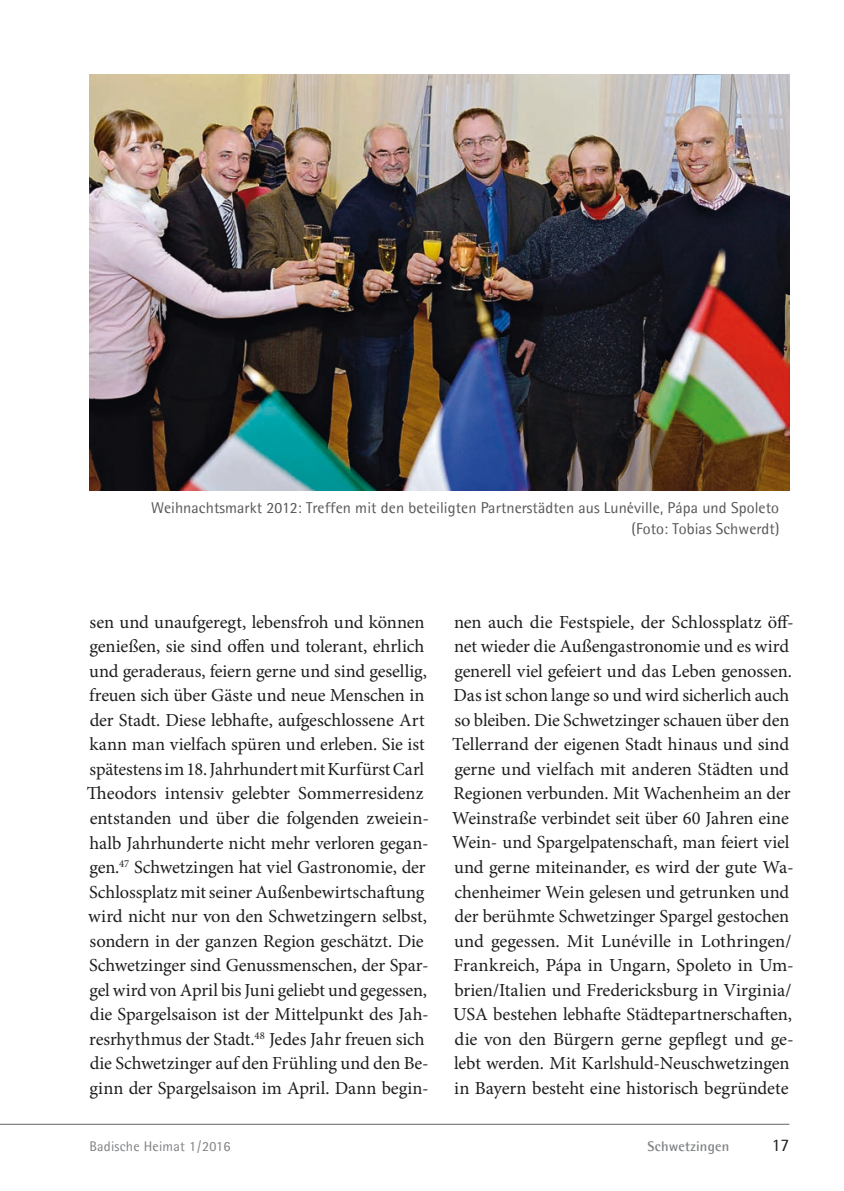
<style>
.page{position:relative;width:844px;height:1191px;background:#fff}
.page>*{position:absolute;margin:0;border:0;box-sizing:border-box;transform-origin:0 0}
.t1{font:18.38px/24.5px "Minion Pro";letter-spacing:-.01em;color:#1d1e1f}
.t2{font:17.5px "Agfa Rotis Semisans";color:#1d1e1f}
.t3{font:15.75px/20.1px "Agfa Rotis Semisans";letter-spacing:.005em;color:#57585a;text-align:right}
.t4{font:14px "Agfa Rotis Semisans";letter-spacing:.015em;color:#808285}
.t5{font:700 14px "Agfa Rotis Semisans";letter-spacing:.015em;color:#808285}
</style>
<div class="page">
<hr style="left:0;top:1124px;width:789px;height:1px;background:#636366">
<img style="left:89px;top:74px;width:700px;height:416px">
<p class="t3" style="left:151px;top:498px;width:629px">Weihnachtsmarkt 2012: Treffen mit den beteiligten Partnerstädten aus Lunéville, Pápa und Spoleto (Foto: Tobias Schwerdt)</p>
<p class="t1" style="left:87px;top:611px;width:343px">sen und unaufgeregt, lebensfroh und können genießen, sie sind offen und tolerant, ehrlich und geraderaus, feiern gerne und sind gesellig, freuen sich über Gäste und neue Menschen in der Stadt. Diese lebhafte, aufgeschlossene Art kann man vielfach spüren und erleben. Sie ist spätestens im 18. Jahrhundert mit Kurfürst Carl Theodors intensiv gelebter Sommerresidenz entstanden und über die folgenden zweiein&shy;halb Jahrhunderte nicht mehr verloren gegan&shy;gen.<sup>47</sup> Schwetzingen hat viel Gastronomie, der Schlossplatz mit seiner Außenbewirtschaftung wird nicht nur von den Schwetzingern selbst, sondern in der ganzen Region geschätzt. Die Schwetzinger sind Genussmenschen, der Spar&shy;gel wird von April bis Juni geliebt und gegessen, die Spargelsaison ist der Mittelpunkt des Jah&shy;resrhythmus der Stadt.<sup>48</sup> Jedes Jahr freuen sich die Schwetzinger auf den Frühling und den Be&shy;ginn der Spargelsaison im April. Dann begin-</p>
<p class="t1" style="left:452px;top:611px;width:343px">nen auch die Festspiele, der Schlossplatz öff&shy;net wieder die Außengastronomie und es wird generell viel gefeiert und das Leben genossen.<br>Das ist schon lange so und wird sicherlich auch so bleiben. Die Schwetzinger schauen über den Tellerrand der eigenen Stadt hinaus und sind gerne und vielfach mit anderen Städten und Regionen verbunden. Mit Wachenheim an der Weinstraße verbindet seit über 60 Jahren eine Wein- und Spargelpatenschaft, man feiert viel und gerne miteinander, es wird der gute Wa&shy;chenheimer Wein gelesen und getrunken und der berühmte Schwetzinger Spargel gestochen und gegessen. Mit Lunéville in Lothringen/ Frankreich, Pápa in Ungarn, Spoleto in Um&shy;brien/Italien und Fredericksburg in Virginia/ USA bestehen lebhafte Städtepartnerschaften, die von den Bürgern gerne gepflegt und ge&shy;lebt werden. Mit Karlshuld-Neuschwetzingen in Bayern besteht eine historisch begründete</p>
<p class="t4" style="left:89px;top:1137px;width:142px">Badische Heimat 1 / 2016</p>
<p class="t5" style="left:647px;top:1137px;width:83px">Schwetzingen</p>
<p class="t2" style="left:771px;top:1134px;width:19px">17</p>
</div>
